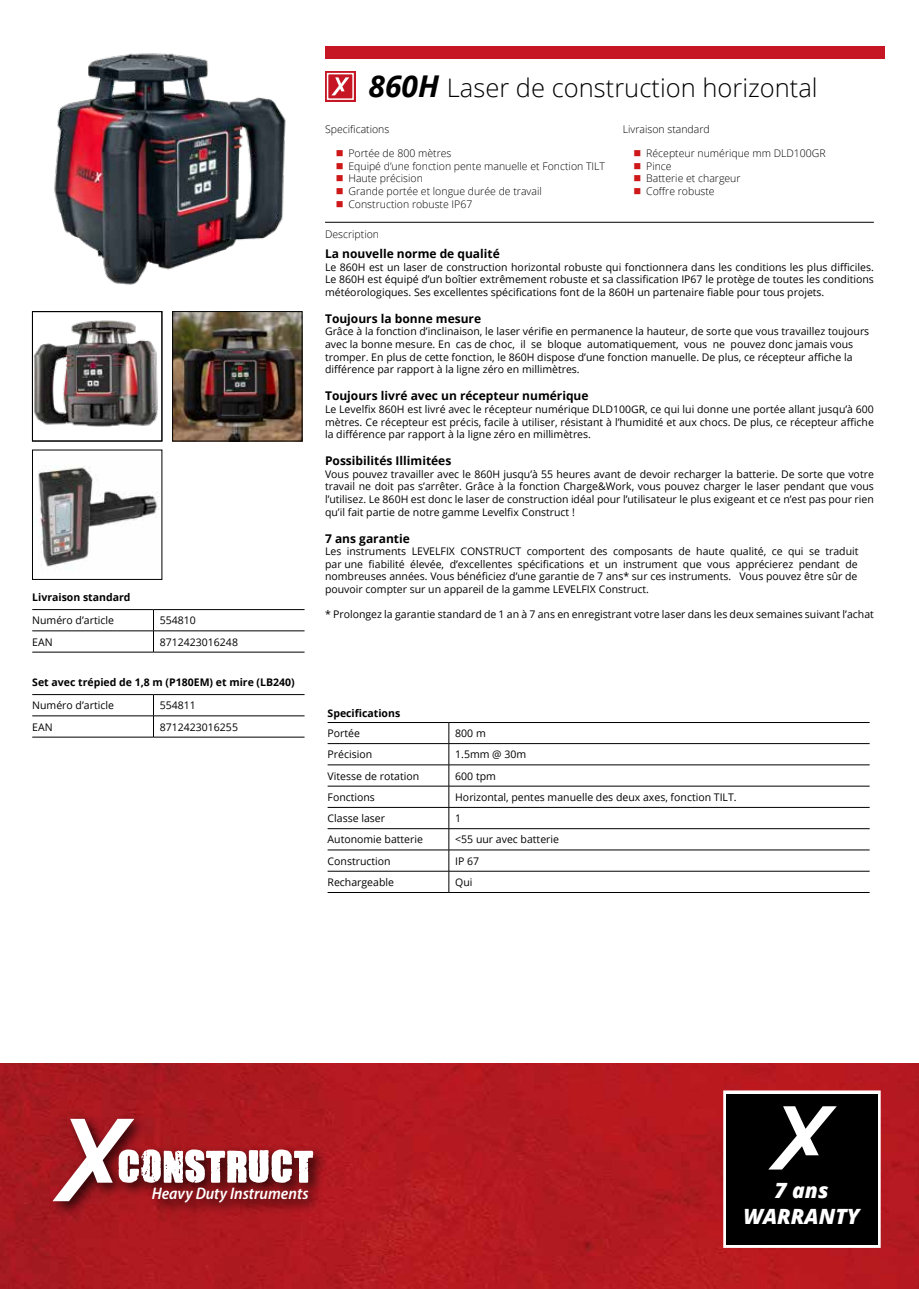
<style>
.page{position:relative;width:919px;height:1289px;background:#fff}
.page>*{position:absolute;margin:0;border:0;box-sizing:border-box;transform-origin:0 0}
.t1{font:300 25.5px "Open Sans";color:#000}
.t2{font:italic 800 21px/25.2px "Open Sans";color:#fff;text-align:center}
.t3{font:italic 600 semi-condensed 16.8px "Myriad Pro";color:#fff}
.t4{font:700 12px "Open Sans";color:#000}
.t5{font:10.5px/12.6px "Open Sans";color:#000;text-align:justify}
.t6{font:300 10.5px/12.6px "Open Sans";color:#000}
.t7{font:700 10.5px "Open Sans";color:#000}
.s1{font-weight:700;font-style:italic;font-size:30px}
</style>
<div class="page">
<img style="left:0;top:1063px;width:918px;height:225px">
<img style="left:34px;top:320px;width:124px;height:107px">
<div style="left:723px;top:1090px;width:157px;height:157px;border:4px solid #fff"></div>
<div style="left:726px;top:1093px;width:151px;height:151px;background:#000"></div>
<svg style="left:768px;top:1106px;width:68px;height:63px"></svg>
<hr style="left:325px;top:222px;width:548px;height:1px;background:#000">
<hr style="left:327px;top:743px;width:122px;height:1px;background:#000">
<hr style="left:449px;top:743px;width:420px;height:1px;background:#000">
<hr style="left:327px;top:764px;width:122px;height:1px;background:#000">
<hr style="left:449px;top:764px;width:420px;height:1px;background:#000">
<hr style="left:327px;top:785px;width:122px;height:1px;background:#000">
<hr style="left:449px;top:785px;width:420px;height:1px;background:#000">
<hr style="left:327px;top:807px;width:122px;height:1px;background:#000">
<hr style="left:449px;top:807px;width:420px;height:1px;background:#000">
<hr style="left:327px;top:828px;width:122px;height:1px;background:#000">
<hr style="left:449px;top:828px;width:420px;height:1px;background:#000">
<hr style="left:327px;top:849px;width:122px;height:1px;background:#000">
<hr style="left:449px;top:849px;width:420px;height:1px;background:#000">
<svg style="left:448px;top:723px;width:1px;height:169px"></svg>
<hr style="left:327px;top:722px;width:122px;height:1px;background:#000">
<hr style="left:449px;top:722px;width:420px;height:1px;background:#000">
<hr style="left:327px;top:871px;width:122px;height:1px;background:#000">
<hr style="left:449px;top:871px;width:420px;height:1px;background:#000">
<hr style="left:327px;top:892px;width:122px;height:1px;background:#000">
<hr style="left:449px;top:892px;width:420px;height:1px;background:#000">
<div style="left:32px;top:311px;width:130px;height:130px;border:1px solid #000"></div>
<img style="left:174px;top:313px;width:126px;height:126px">
<div style="left:172px;top:311px;width:130px;height:130px;border:1px solid #000"></div>
<svg style="left:153px;top:610px;width:1px;height:42px"></svg>
<hr style="left:32px;top:609px;width:121px;height:1px;background:#000">
<hr style="left:153px;top:609px;width:151px;height:1px;background:#000">
<hr style="left:32px;top:630px;width:121px;height:1px;background:#000">
<hr style="left:153px;top:630px;width:151px;height:1px;background:#000">
<hr style="left:32px;top:652px;width:121px;height:1px;background:#000">
<hr style="left:153px;top:652px;width:151px;height:1px;background:#000">
<div style="left:325px;top:46px;width:559px;height:13px;background:#c61623"></div>
<svg style="left:325px;top:71px;width:30px;height:31px"></svg>
<div style="left:327px;top:73px;width:27px;height:27px;border:2px solid #fff"></div>
<svg style="left:331px;top:77px;width:18px;height:18px"></svg>
<svg style="left:153px;top:695px;width:1px;height:42px"></svg>
<hr style="left:32px;top:694px;width:121px;height:1px;background:#000">
<hr style="left:153px;top:694px;width:151px;height:1px;background:#000">
<hr style="left:32px;top:715px;width:121px;height:1px;background:#000">
<hr style="left:153px;top:715px;width:151px;height:1px;background:#000">
<hr style="left:32px;top:737px;width:121px;height:1px;background:#000">
<hr style="left:153px;top:737px;width:151px;height:1px;background:#000">
<img style="left:54px;top:53px;width:232px;height:232px">
<div style="left:48px;top:1113px;width:281px;height:105px;background:#000;opacity:.75"></div>
<svg style="left:52px;top:1118px;width:261px;height:83px"></svg>
<img style="left:38px;top:466px;width:122px;height:103px">
<p class="t7" style="left:32px;top:590px;width:100px">Livraison standard</p>
<p class="t5" style="left:32px;top:614px;width:83px">Numéro d’article</p>
<p class="t5" style="left:160px;top:614px;width:38px">554810</p>
<p class="t5" style="left:32px;top:635px;width:22px">EAN</p>
<p class="t5" style="left:160px;top:635px;width:80px">8712423016248</p>
<p class="t7" style="left:32px;top:675px;width:264px">Set avec trépied de 1,8 m (P180EM) et mire (LB240)</p>
<p class="t5" style="left:32px;top:699px;width:83px">Numéro d’article</p>
<p class="t5" style="left:160px;top:699px;width:38px">554811</p>
<p class="t5" style="left:32px;top:720px;width:22px">EAN</p>
<p class="t5" style="left:160px;top:720px;width:80px">8712423016255</p>
<h1 class="t1" style="left:368px;top:70px;width:450px"><span class="s1">860H</span> Laser de construction horizontal</h1>
<p class="t6" style="left:325px;top:122px;width:66px">Specifications</p>
<p class="t6" style="left:622px;top:122px;width:88px">Livraison standard</p>
<p class="t6" style="left:348px;top:147px;width:258px">Portée de 800 mètres<br>Equipé d’une fonction pente manuelle et Fonction TILT<br>Haute précision<br>Grande portée et longue durée de travail<br>Construction robuste IP67</p>
<p class="t6" style="left:325px;top:227px;width:56px">Description</p>
<p class="t6" style="left:646px;top:147px;width:181px">Récepteur numérique mm DLD100GR<br>Pince<br>Batterie et chargeur<br>Coffre robuste</p>
<p class="t4" style="left:325px;top:245px;width:176px">La nouvelle norme de qualité</p>
<p class="t5" style="left:325px;top:260px;width:550px">Le 860H est un laser de construction horizontal robuste qui fonctionnera dans les conditions les plus difficiles.<br>Le 860H est équipé d’un boîtier extrêmement robuste et sa classification IP67 le protège de toutes les conditions météorologiques. Ses excellentes spécifications font de la 860H un partenaire fiable pour tous projets.</p>
<p class="t4" style="left:325px;top:310px;width:158px">Toujours la bonne mesure</p>
<p class="t5" style="left:325px;top:325px;width:545px;text-align:left">Grâce à la fonction d’inclinaison, le laser vérifie en permanence la hauteur, de sorte que vous travaillez toujours avec la bonne mesure. En cas de choc, il se bloque automatiquement, vous ne pouvez donc jamais vous tromper. En plus de cette fonction, le 860H dispose d’une fonction manuelle. De plus, ce récepteur affiche la différence par rapport à la ligne zéro en millimètres.</p>
<p class="t4" style="left:325px;top:387px;width:265px">Toujours livré avec un récepteur numérique</p>
<p class="t5" style="left:325px;top:402px;width:550px">Le Levelfix 860H est livré avec le récepteur numérique DLD100GR, ce qui lui donne une portée allant jusqu’à 600 mètres. Ce récepteur est précis, facile à utiliser, résistant à l’humidité et aux chocs. De plus, ce récepteur affiche la différence par rapport à la ligne zéro en millimètres.</p>
<p class="t4" style="left:325px;top:452px;width:128px">Possibilités Illimitées</p>
<p class="t5" style="left:325px;top:467px;width:550px">Vous pouvez travailler avec le 860H jusqu’à 55 heures avant de devoir recharger la batterie. De sorte que votre travail ne doit pas s’arrêter. Grâce à la fonction Charge&amp;Work, vous pouvez charger le laser pendant que vous l’utilisez. Le 860H est donc le laser de construction idéal pour l’utilisateur le plus exigeant et ce n’est pas pour rien qu’il fait partie de notre gamme Levelfix Construct !</p>
<p class="t4" style="left:325px;top:529px;width:86px">7 ans garantie</p>
<p class="t5" style="left:325px;top:545px;width:535px">Les instruments LEVELFIX CONSTRUCT comportent des composants de haute qualité, ce qui se traduit par une fiabilité élevée, d’excellentes spécifications et un instrument que vous apprécierez pendant de nombreuses années. Vous bénéficiez d’une garantie de 7 ans* sur ces instruments. Vous pouvez être sûr de pouvoir compter sur un appareil de la gamme LEVELFIX Construct.</p>
<p class="t5" style="left:325px;top:608px;width:550px">* Prolongez la garantie standard de 1 an à 7 ans en enregistrant votre laser dans les deux semaines suivant l’achat</p>
<p class="t7" style="left:327px;top:705px;width:74px">Specifications</p>
<p class="t5" style="left:327px;top:726px;width:34px">Portée</p>
<p class="t5" style="left:455px;top:726px;width:32px">800 m</p>
<p class="t5" style="left:327px;top:747px;width:46px">Précision</p>
<p class="t5" style="left:455px;top:747px;width:73px">1.5mm @ 30m</p>
<p class="t5" style="left:327px;top:769px;width:93px">Vitesse de rotation</p>
<p class="t5" style="left:455px;top:769px;width:42px">600 tpm</p>
<p class="t5" style="left:327px;top:790px;width:49px">Fonctions</p>
<p class="t5" style="left:455px;top:790px;width:283px">Horizontal, pentes manuelle des deux axes, fonction TILT.</p>
<p class="t5" style="left:327px;top:811px;width:59px">Classe laser</p>
<p class="t5" style="left:455px;top:811px;width:8px">1</p>
<p class="t5" style="left:327px;top:833px;width:97px">Autonomie batterie</p>
<p class="t5" style="left:455px;top:833px;width:105px">&lt;55 uur avec batterie</p>
<p class="t5" style="left:327px;top:854px;width:65px">Construction</p>
<p class="t5" style="left:455px;top:854px;width:25px">IP 67</p>
<p class="t5" style="left:327px;top:875px;width:68px">Rechargeable</p>
<p class="t5" style="left:455px;top:875px;width:19px">Qui</p>
<h3 class="t3" style="left:152px;top:1182px;width:158px">Heavy Duty Instruments</h3>
<h2 class="t2" style="left:743px;top:1177px;width:118px">7 ans<br>WARRANTY</h2>
</div>
